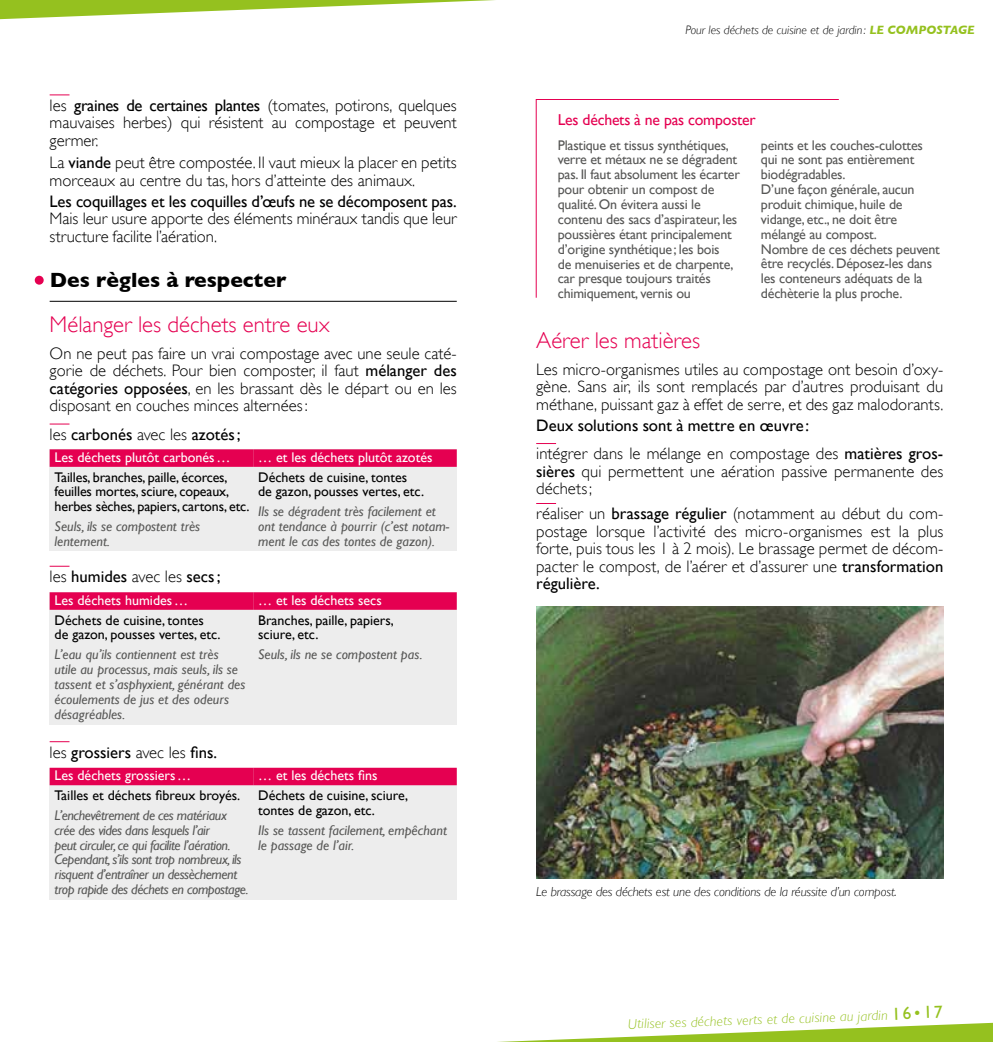
<style>
.page{position:relative;width:993px;height:1042px;background:#fff}
.page>*{position:absolute;margin:0;border:0;box-sizing:border-box;transform-origin:0 0}
.t1{font:300 22.75px "Gill Sans";color:#e50051}
.t2{font:700 21px "Gill Sans";color:#000}
.t3{font:300 16.62px/17.5px "Gill Sans";color:#000;text-align:justify}
.t4{font:16.62px/28.3px "Gill Sans";color:#000}
.t5{font:15.75px "Gill Sans";letter-spacing:-.015em;color:#e50051}
.t6{font:14px/14.9px "Gill Sans";letter-spacing:-.015em;color:#575756}
.t7{font:italic 14px/14.9px "Gill Sans";color:#575756}
.t8{font:14px/14.9px "Gill Sans";color:#000}
.t9{font:italic 14px/14.9px "Gill Sans";letter-spacing:-.03em;color:#575756}
.t10{font:14px "Gill Sans";color:#fff}
.t11{font:italic 300 14px "Gill Sans";color:#95c11f}
.t12{font:italic 300 13.12px "Gill Sans";letter-spacing:-.01em;color:#000}
.t13{font:italic 300 12.25px "Gill Sans";color:#000}
.s1{font-weight:400}
.s2{font-weight:300}
.s3{font-weight:700;color:#95c11f}
.s4{font-weight:400;font-style:normal;font-size:17.5px}
.s5{font-style:normal;font-size:17.5px}
</style>
<div class="page">
<svg style="left:0;top:0;width:495px;height:20px"></svg>
<svg style="left:498px;top:1022px;width:494px;height:20px"></svg>
<svg style="left:50px;top:94px;width:19px;height:1px"></svg>
<hr style="left:50px;top:301px;width:406px;height:1px;background:#000">
<svg style="left:50px;top:424px;width:19px;height:1px"></svg>
<svg style="left:50px;top:566px;width:19px;height:1px"></svg>
<svg style="left:50px;top:741px;width:19px;height:1px"></svg>
<div style="left:35px;top:276px;width:9px;height:9px;background:#e50051;border-radius:50%"></div>
<div style="left:50px;top:449px;width:406px;height:102px;background:#ededed"></div>
<div style="left:50px;top:449px;width:203px;height:18px;background:#e50051"></div>
<div style="left:253px;top:449px;width:203px;height:18px;background:#e50051"></div>
<div style="left:50px;top:592px;width:406px;height:133px;background:#ededed"></div>
<div style="left:50px;top:592px;width:203px;height:18px;background:#e50051"></div>
<div style="left:253px;top:592px;width:203px;height:18px;background:#e50051"></div>
<div style="left:50px;top:768px;width:406px;height:131px;background:#ededed"></div>
<div style="left:50px;top:768px;width:203px;height:17px;background:#e50051"></div>
<div style="left:253px;top:768px;width:203px;height:17px;background:#e50051"></div>
<svg style="left:536px;top:443px;width:20px;height:1px"></svg>
<svg style="left:536px;top:503px;width:20px;height:1px"></svg>
<svg style="left:535px;top:99px;width:304px;height:199px"></svg>
<img style="left:536px;top:607px;width:407px;height:271px">
<p class="t3" style="left:50px;top:96px;width:408px">les <span class="s1">graines de certaines plantes</span> (tomates, potirons, quelques mauvaises herbes) qui résistent au compostage et peuvent germer.</p>
<p class="t3" style="left:50px;top:154px;width:408px">La <span class="s1">viande</span> peut être compostée. Il vaut mieux la placer en petits morceaux au centre du tas, hors d’atteinte des animaux.</p>
<p class="t4" style="left:50px;top:187px;width:408px">Les coquillages et les coquilles d’œufs ne se décomposent pas.</p>
<p class="t3" style="left:50px;top:210px;width:408px">Mais leur usure apporte des éléments minéraux tandis que leur structure facilite l’aération.</p>
<p class="t2" style="left:50px;top:268px;width:238px">Des règles à respecter</p>
<h1 class="t1" style="left:50px;top:311px;width:281px">Mélanger les déchets entre eux</h1>
<p class="t3" style="left:50px;top:345px;width:408px">On ne peut pas faire un vrai compostage avec une seule caté&shy;gorie de déchets. Pour bien composter, il faut <span class="s1">mélanger des catégories opposées</span>, en les brassant dès le départ ou en les disposant en couches minces alternées:</p>
<p class="t4" style="left:50px;top:420px;width:192px"><span class="s2">les</span> carbonés <span class="s2">avec les</span> azotés;</p>
<p class="t10" style="left:55px;top:449px;width:177px">Les déchets plutôt carbonés…</p>
<p class="t8" style="left:55px;top:469px;width:196px">Tailles, branches, paille, écorces, feuilles mortes, sciure, copeaux, herbes sèches, papiers, cartons, etc.</p>
<p class="t7" style="left:55px;top:519px;width:147px">Seuls, ils se compostent très lentement.</p>
<p class="t10" style="left:258px;top:449px;width:176px">… et les déchets plutôt azotés</p>
<p class="t8" style="left:258px;top:469px;width:167px">Déchets de cuisine, tontes de gazon, pousses vertes, etc.</p>
<p class="t7" style="left:258px;top:504px;width:192px">Ils se dégradent très facilement et ont tendance à pourrir (c’est notam&shy;ment le cas des tontes de gazon).</p>
<p class="t4" style="left:50px;top:562px;width:172px"><span class="s2">les</span> humides <span class="s2">avec les</span> secs;</p>
<p class="t10" style="left:55px;top:592px;width:135px">Les déchets humides…</p>
<p class="t8" style="left:55px;top:612px;width:167px">Déchets de cuisine, tontes de gazon, pousses vertes, etc.</p>
<p class="t7" style="left:55px;top:647px;width:192px">L’eau qu’ils contiennent est très<br>utile au processus, mais seuls, ils se tassent et s’asphyxient, générant des écoulements de jus et des odeurs désagréables.</p>
<p class="t4" style="left:50px;top:737px;width:169px"><span class="s2">les</span> grossiers <span class="s2">avec les</span> fins.</p>
<p class="t10" style="left:55px;top:767px;width:138px">Les déchets grossiers…</p>
<p class="t8" style="left:55px;top:787px;width:187px">Tailles et déchets fibreux broyés.</p>
<p class="t9" style="left:55px;top:807px;width:195px">L’enchevêtrement de ces matériaux crée des vides dans lesquels l’air<br>peut circuler, ce qui facilite l’aération.<br>Cependant, s’ils sont trop nombreux, ils risquent d’entraîner un dessèchement trop rapide des déchets en compostage.</p>
<p class="t10" style="left:258px;top:592px;width:125px">… et les déchets secs</p>
<p class="t8" style="left:258px;top:612px;width:137px">Branches, paille, papiers, sciure, etc.</p>
<p class="t7" style="left:258px;top:647px;width:166px">Seuls, ils ne se compostent pas.</p>
<p class="t10" style="left:258px;top:767px;width:121px">… et les déchets fins</p>
<p class="t8" style="left:258px;top:787px;width:151px">Déchets de cuisine, sciure, tontes de gazon, etc.</p>
<p class="t7" style="left:258px;top:822px;width:190px">Ils se tassent facilement, empêchant le passage de l’air.</p>
<p class="t13" style="left:685px;top:23px;width:291px">Pour les déchets de cuisine et de jardin : <span class="s3">LE COMPOSTAGE</span></p>
<p class="t5" style="left:557px;top:110px;width:199px">Les déchets à ne pas composter</p>
<p class="t6" style="left:557px;top:137px;width:183px">Plastique et tissus synthétiques, verre et métaux ne se dégradent pas. Il faut absolument les écarter pour obtenir un compost de qualité. On évitera aussi le contenu des sacs d’aspirateur, les poussières étant principalement d’origine synthétique; les bois<br>de menuiseries et de charpente, car presque toujours traités chimiquement, vernis ou</p>
<p class="t6" style="left:760px;top:137px;width:180px">peints et les couches-culottes qui ne sont pas entièrement biodégradables.<br>D’une façon générale, aucun produit chimique, huile de vidange, etc., ne doit être mélangé au compost.<br>Nombre de ces déchets peuvent être recyclés. Déposez-les dans les conteneurs adéquats de la déchèterie la plus proche.</p>
<h1 class="t1" style="left:536px;top:327px;width:165px">Aérer les matières</h1>
<p class="t3" style="left:536px;top:361px;width:408px">Les micro-organismes utiles au compostage ont besoin d’oxy&shy;gène. Sans air, ils sont remplacés par d’autres produisant du méthane, puissant gaz à effet de serre, et des gaz malodorants.</p>
<p class="t4" style="left:536px;top:411px;width:408px">Deux solutions sont à mettre en œuvre:<br><span class="s2">intégrer dans le mélange en compostage des</span> matières gros-</p>
<p class="t3" style="left:536px;top:462px;width:408px"><span class="s1">sières</span> qui permettent une aération passive permanente des déchets;</p>
<p class="t3" style="left:536px;top:505px;width:408px">réaliser un <span class="s1">brassage régulier</span> (notamment au début du com&shy;postage lorsque l’activité des micro-organismes est la plus forte, puis tous les 1 à 2 mois). Le brassage permet de décom&shy;pacter le compost, de l’aérer et d’assurer une <span class="s1">transformation régulière.</span></p>
<p class="t12" style="left:536px;top:884px;width:362px">Le brassage des déchets est une des conditions de la réussite d’un compost.</p>
<p class="t11" style="left:627px;top:1016px;width:316px;rotate:-2deg">Utiliser ses déchets verts et de cuisine au jardin <span class="s4">16</span><span class="s5">•</span><span class="s4">17</span></p>
</div>
